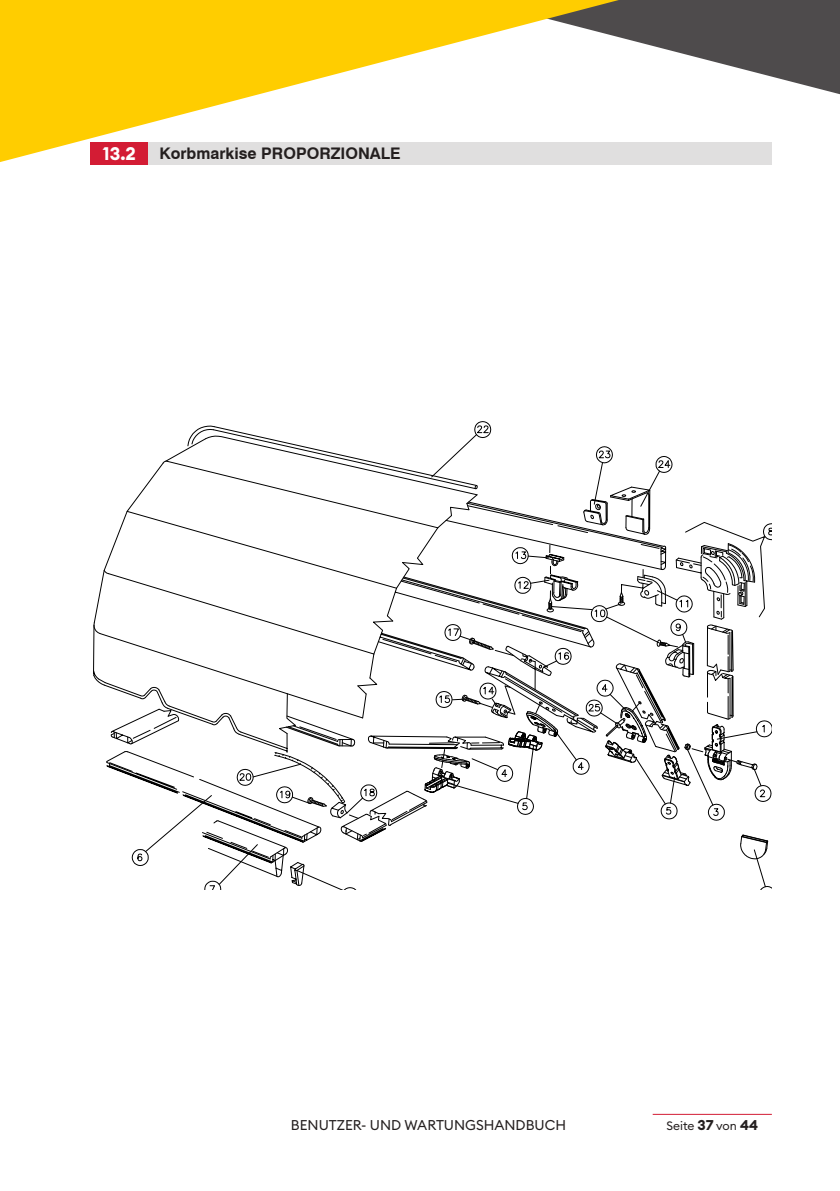
<style>
.page{position:relative;width:840px;height:1191px;background:#fff}
.page>*{position:absolute;margin:0;border:0;box-sizing:border-box;transform-origin:0 0}
.t1{font:700 18px "Euclid Circular B";color:#fff}
.t2{font:700 16px "Swis 721 BT";color:#241f1f}
.t3{font:14px "Euclid Circular B";color:#241f1f}
.t4{font:12px "Euclid Circular B";color:#241f1f}
.s1{font-weight:700;font-size:14px}
</style>
<div class="page">
<hr style="left:652px;top:1113px;width:119px;height:1px;background:#d31c34">
<svg style="left:93px;top:421px;width:678px;height:468px"></svg>
<div style="left:148px;top:142px;width:623px;height:22px;background:#e0dfdf"></div>
<div style="left:91px;top:142px;width:57px;height:22px;background:#d31c34"></div>
<svg style="left:690px;top:0;width:149px;height:94px;fill:#4e4b4c"></svg>
<svg style="left:0;top:0;width:690px;height:162px"></svg>
<p class="t1" style="left:103px;top:142px;width:34px">13.2</p>
<p class="t2" style="left:159px;top:144px;width:242px">Korbmarkise PROPORZIONALE</p>
<p class="t3" style="left:291px;top:1115px;width:276px">BENUTZER- UND WARTUNGSHANDBUCH</p>
<p class="t4" style="left:666px;top:1117px;width:93px">Seite <span class="s1">37</span> von <span class="s1">44</span></p>
</div>
